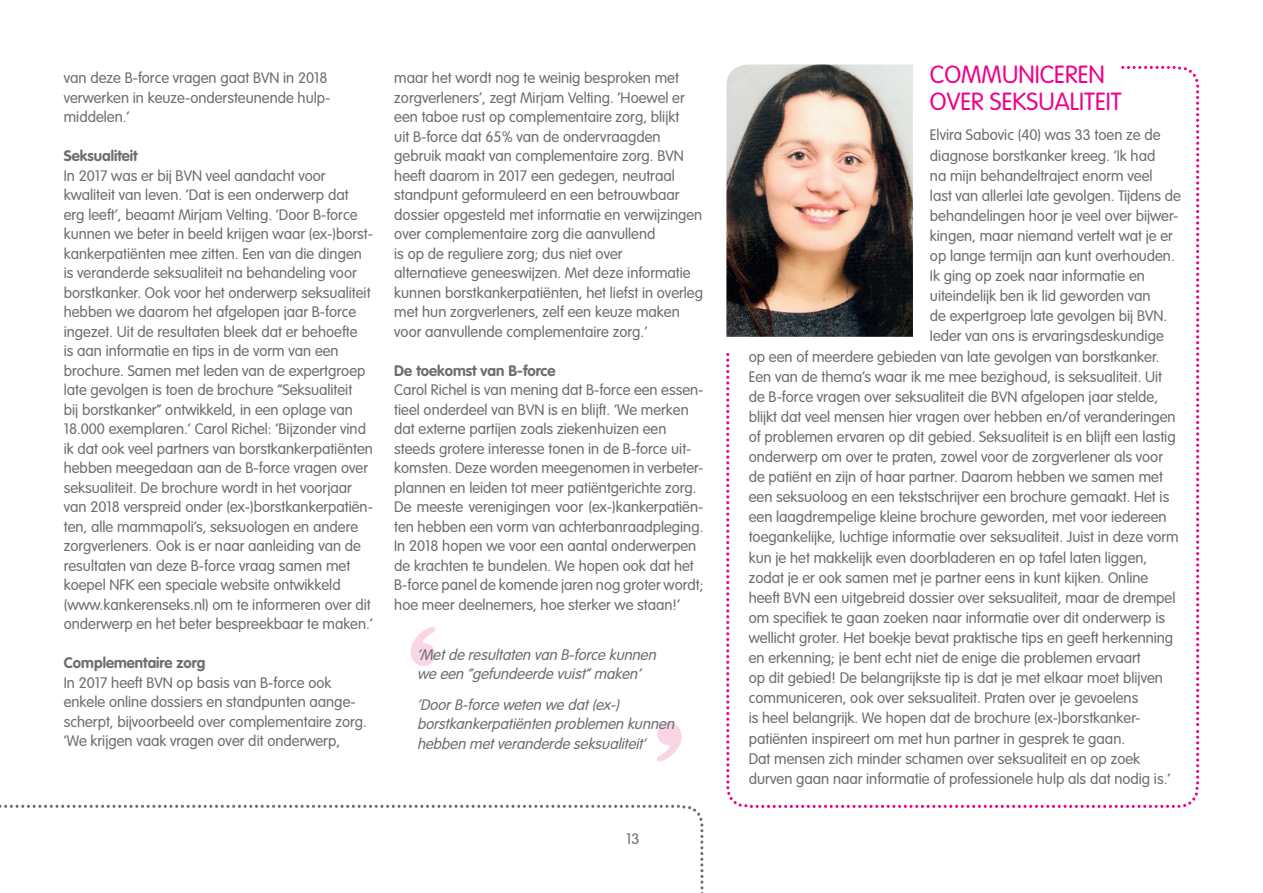
<style>
.page{position:relative;width:1263px;height:893px;background:#fff}
.page>*{position:absolute;margin:0;border:0;box-sizing:border-box;transform-origin:0 0}
.t1{font:300 24.45px/27px "VAG Rounded";color:#ed028c}
.t2{font:300 15px/19.5px "VAG Rounded";color:#6c6d70}
.t3{font:italic 300 15px/19.5px "VAG Rounded";color:#6c6d70}
.t4{font:700 15px "VAG Rounded";color:#6c6d70}
</style>
<div class="page">
<svg style="left:0;top:805px;width:703px;height:88px"></svg>
<svg style="left:726px;top:66px;width:473px;height:742px"></svg>
<div style="left:919px;top:56px;width:194px;height:17px;background:#fff"></div>
<svg style="left:726px;top:66px;width:203px;height:280px"></svg>
<img style="left:726px;top:64px;width:187px;height:273px">
<svg style="left:411px;top:627px;width:24px;height:39px"></svg>
<svg style="left:657px;top:722px;width:25px;height:39px"></svg>
<p class="t2" style="left:64px;top:68px;width:268px">van deze B-force vragen gaat BVN in 2018 verwerken in keuze-ondersteunende hulp&shy;middelen.’</p>
<p class="t4" style="left:64px;top:147px;width:75px">Seksualiteit</p>
<p class="t2" style="left:64px;top:166px;width:311px">In 2017 was er bij BVN veel aandacht voor kwaliteit van leven. ‘Dat is een onderwerp dat erg leeft’, beaamt Mirjam Velting. ‘Door B-force kunnen we beter in beeld krijgen waar (ex-)borst&shy;kankerpatiënten mee zitten. Een van die dingen is veranderde seksualiteit na behandeling voor borstkanker. Ook voor het onderwerp seksualiteit hebben we daarom het afgelopen jaar B-force ingezet. Uit de resultaten bleek dat er behoefte<br>is aan informatie en tips in de vorm van een brochure. Samen met leden van de expertgroep late gevolgen is toen de brochure “Seksualiteit<br>bij borstkanker” ontwikkeld, in een oplage van 18.000 exemplaren.’ Carol Richel: ‘Bijzonder vind ik dat ook veel partners van borstkankerpatiënten hebben meegedaan aan de B-force vragen over seksualiteit. De brochure wordt in het voorjaar van 2018 verspreid onder (ex-)borstkankerpatiën&shy;ten, alle mammapoli’s, seksuologen en andere zorgverleners. Ook is er naar aanleiding van de resultaten van deze B-force vraag samen met koepel NFK een speciale website ontwikkeld (www.kankerenseks.nl) om te informeren over dit onderwerp en het beter bespreekbaar te maken.’</p>
<p class="t4" style="left:64px;top:654px;width:143px">Complementaire zorg</p>
<p class="t2" style="left:64px;top:673px;width:305px">In 2017 heeft BVN op basis van B-force ook enkele online dossiers en standpunten aange&shy;scherpt, bijvoorbeeld over complementaire zorg. ‘We krijgen vaak vragen over dit onderwerp,</p>
<p class="t2" style="left:394px;top:68px;width:310px">maar het wordt nog te weinig besproken met zorgverleners’, zegt Mirjam Velting. ‘Hoewel er een taboe rust op complementaire zorg, blijkt<br>uit B-force dat 65% van de ondervraagden gebruik maakt van complementaire zorg. BVN heeft daarom in 2017 een gedegen, neutraal standpunt geformuleerd en een betrouwbaar dossier opgesteld met informatie en verwijzingen over complementaire zorg die aanvullend<br>is op de reguliere zorg; dus niet over<br>alternatieve geneeswijzen. Met deze informatie kunnen borstkankerpatiënten, het liefst in overleg met hun zorgverleners, zelf een keuze maken voor aanvullende complementaire zorg.’</p>
<p class="t4" style="left:394px;top:362px;width:163px">De toekomst van B-force</p>
<p class="t2" style="left:394px;top:380px;width:311px">Carol Richel is van mening dat B-force een essen&shy;tieel onderdeel van BVN is en blijft. ‘We merken dat externe partijen zoals ziekenhuizen een steeds grotere interesse tonen in de B-force uit&shy;komsten. Deze worden meegenomen in verbeter&shy;plannen en leiden tot meer patiëntgerichte zorg.<br>De meeste verenigingen voor (ex-)kankerpatiën&shy;ten hebben een vorm van achterbanraadpleging.<br>In 2018 hopen we voor een aantal onderwerpen de krachten te bundelen. We hopen ook dat het B-force panel de komende jaren nog groter wordt; hoe meer deelnemers, hoe sterker we staan!’</p>
<p class="t3" style="left:417px;top:645px;width:244px">‘Metde resultaten van B-force kunnen we een “gefundeerde vuist”maken’</p>
<p class="t3" style="left:417px;top:695px;width:262px">‘DoorB-force weten we dat(ex-) borstkankerpatiënten problemen kunnen hebben metveranderde seksualiteit’</p>
<p class="t2" style="left:626px;top:829px;width:15px">13</p>
<h1 class="t1" style="left:930px;top:61px;width:193px">COMMUNICEREN<br>OVER SEKSUALITEIT</h1>
<p class="t2" style="left:930px;top:125px;width:232px">Elvira Sabovic (40) was 33 toen ze de</p>
<p class="t2" style="left:930px;top:145px;width:227px">diagnose borstkanker kreeg. ‘Ik had</p>
<p class="t2" style="left:930px;top:166px;width:224px">na mijn behandeltraject enorm veel</p>
<p class="t2" style="left:930px;top:186px;width:252px">last van allerlei late gevolgen. Tijdens de</p>
<p class="t2" style="left:930px;top:206px;width:250px">behandelingen hoor je veel over bijwer-</p>
<p class="t2" style="left:930px;top:226px;width:244px">kingen, maar niemand vertelt wat je er</p>
<p class="t2" style="left:930px;top:246px;width:246px">op lange termijn aan kunt overhouden.</p>
<p class="t2" style="left:930px;top:266px;width:216px">Ik ging op zoek naar informatie en</p>
<p class="t2" style="left:930px;top:286px;width:222px">uiteindelijk ben ik lid geworden van</p>
<p class="t2" style="left:930px;top:306px;width:239px">de expertgroep late gevolgen bij BVN.</p>
<p class="t2" style="left:930px;top:326px;width:235px">Ieder van ons is ervaringsdeskundige</p>
<p class="t2" style="left:749px;top:346px;width:412px">op een of meerdere gebieden van late gevolgen van borstkanker.</p>
<p class="t2" style="left:749px;top:367px;width:415px">Een van de thema’s waar ik me mee bezighoud, is seksualiteit. Uit</p>
<p class="t2" style="left:749px;top:387px;width:411px">de B-force vragen over seksualiteit die BVN afgelopen jaar stelde,</p>
<p class="t2" style="left:749px;top:407px;width:428px">blijkt dat veel mensen hier vragen over hebben en/of veranderingen</p>
<p class="t2" style="left:749px;top:427px;width:428px">of problemen ervaren op dit gebied. Seksualiteit is en blijft een lastig</p>
<p class="t2" style="left:749px;top:447px;width:416px">onderwerp om over te praten, zowel voor de zorgverlener als voor</p>
<p class="t2" style="left:749px;top:467px;width:416px">de patiënt en zijn of haar partner. Daarom hebben we samen met</p>
<p class="t2" style="left:749px;top:487px;width:422px">een seksuoloog en een tekstschrijver een brochure gemaakt. Het is</p>
<p class="t2" style="left:749px;top:507px;width:419px">een laagdrempelige kleine brochure geworden, met voor iedereen</p>
<p class="t2" style="left:749px;top:527px;width:431px">toegankelijke, luchtige informatie over seksualiteit. Juist in deze vorm</p>
<p class="t2" style="left:749px;top:547px;width:400px">kun je het makkelijk even doorbladeren en op tafel laten liggen,</p>
<p class="t2" style="left:749px;top:568px;width:401px">zodat je er ook samen met je partner eens in kunt kijken. Online</p>
<p class="t2" style="left:749px;top:588px;width:428px">heeft BVN een uitgebreid dossier over seksualiteit, maar de drempel</p>
<p class="t2" style="left:749px;top:608px;width:418px">om specifiek te gaan zoeken naar informatie over dit onderwerp is</p>
<p class="t2" style="left:749px;top:628px;width:426px">wellicht groter. Het boekje bevat praktische tips en geeft herkenning</p>
<p class="t2" style="left:749px;top:648px;width:393px">en erkenning; je bent echt niet de enige die problemen ervaart</p>
<p class="t2" style="left:749px;top:668px;width:416px">op dit gebied! De belangrijkste tip is dat je met elkaar moet blijven</p>
<p class="t2" style="left:749px;top:688px;width:391px">communiceren, ook over seksualiteit. Praten over je gevoelens</p>
<p class="t2" style="left:749px;top:708px;width:393px">is heel belangrijk. We hopen dat de brochure (ex-)borstkanker-</p>
<p class="t2" style="left:749px;top:728px;width:378px">patiënten inspireert om met hun partner in gesprek te gaan.</p>
<p class="t2" style="left:749px;top:748px;width:393px">Dat mensen zich minder schamen over seksualiteit en op zoek</p>
<p class="t2" style="left:749px;top:769px;width:423px">durven gaan naar informatie of professionele hulp als dat nodig is.’</p>
</div>
